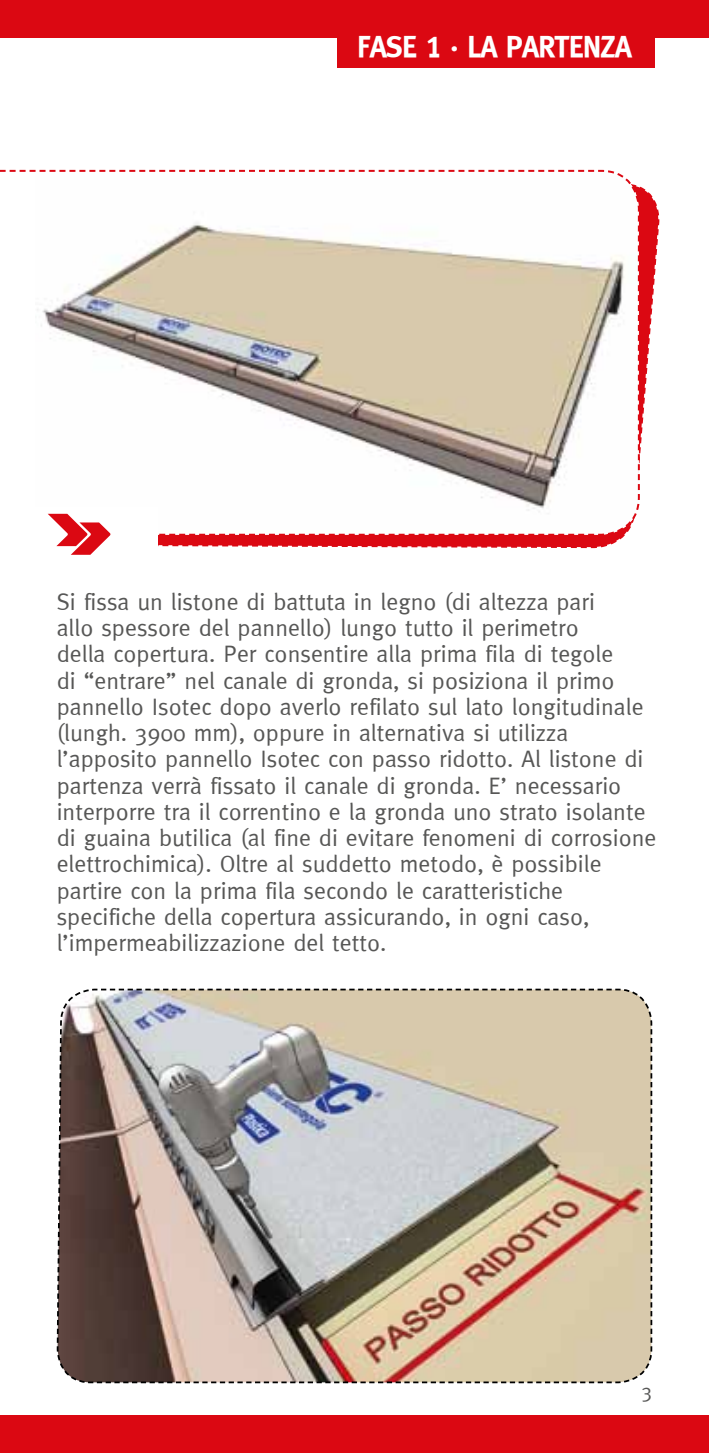
<style>
.page{position:relative;width:709px;height:1453px;background:#fff}
.page>*{position:absolute;margin:0;border:0;box-sizing:border-box;transform-origin:0 0}
.t1{font:30px "Meta Bold Caps";letter-spacing:-.03em;color:#fff}
.t2{font:23.75px/26.2px "Meta Normal";color:#575756}
.t3{font:20px "Meta Normal";color:#575756}
</style>
<div class="page">
<div style="left:0;top:0;width:709px;height:37px;background:#db0812"></div>
<div style="left:0;top:1416px;width:709px;height:37px;background:#db0812"></div>
<img style="left:56px;top:988px;width:597px;height:396px">
<svg style="left:0;top:169px;width:660px;height:386px"></svg>
<div style="left:337px;top:21px;width:317px;height:46px;background:#db0812"></div>
<p class="t1" style="left:357px;top:29px;width:276px">FASE 1 · LA PARTENZA</p>
<p class="t2" style="left:57px;top:588px;width:601px">Si fissa un listone di battuta in legno (di altezza pari<br>allo spessore del pannello) lungo tutto il perimetro<br>della copertura. Per consentire alla prima fila di tegole<br>di “entrare” nel canale di gronda, si posiziona il primo pannello Isotec dopo averlo refilato sul lato longitudinale (lungh. 3900 mm), oppure in alternativa si utilizza l’apposito pannello Isotec con passo ridotto. Al listone di partenza verrà fissato il canale di gronda. E’ necessario interporre tra il correntino e la gronda uno strato isolante di guaina butilica (al fine di evitare fenomeni di corrosione elettrochimica). Oltre al suddetto metodo, è possibile partire con la prima fila secondo le caratteristiche specifiche della copertura assicurando, in ogni caso, l’impermeabilizzazione del tetto.</p>
<p class="t3" style="left:641px;top:1379px;width:12px">3</p>
</div>
